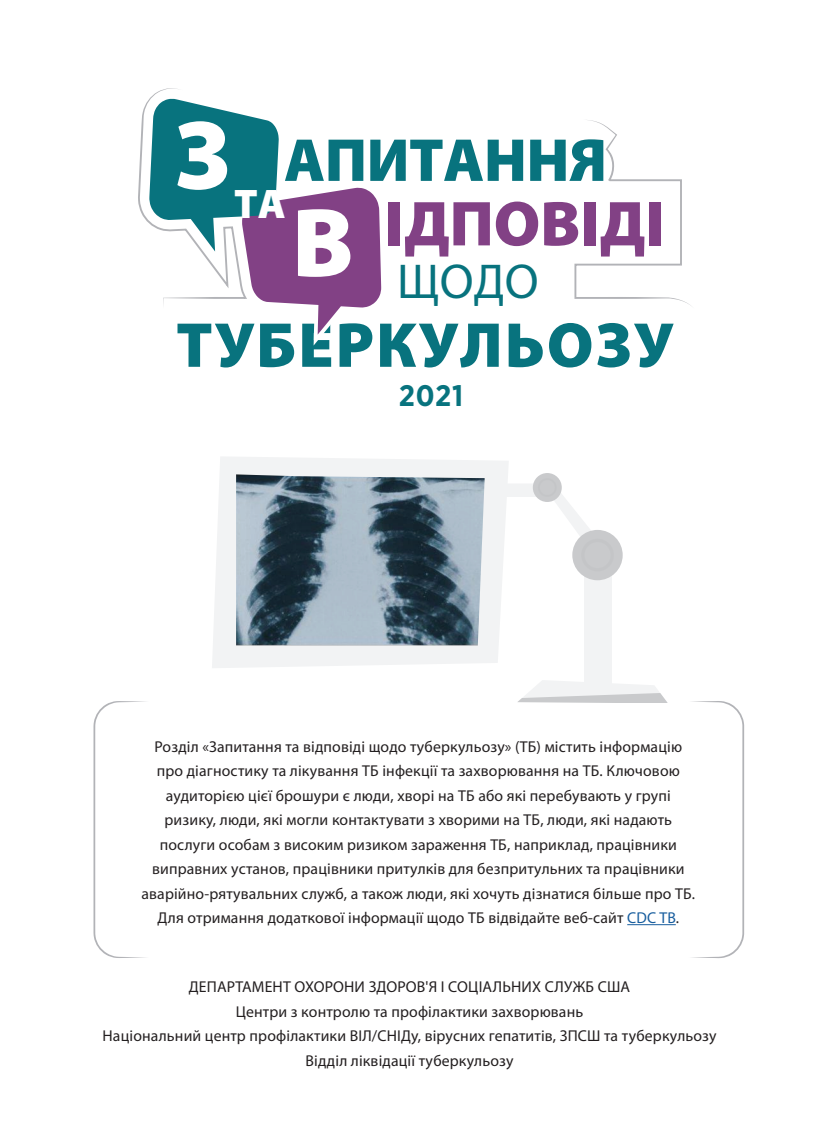
<style>
.page{position:relative;width:819px;height:1134px;background:#fff}
.page>*{position:absolute;margin:0;border:0;box-sizing:border-box;transform-origin:0 0}
.t1{font:900 98.52px "Myriad Pro";color:#fff}
.t2{font:900 64.05px "Myriad Pro";letter-spacing:.03em;color:#08737e}
.t3{font:900 64.05px "Myriad Pro";letter-spacing:-.005em;color:#824185}
.t4{font:900 61.25px "Myriad Pro";letter-spacing:-.01em;color:#08737e}
.t5{font:49.18px "Myriad Pro";color:#08737e}
.t6{font:900 41.48px "Myriad Pro";color:#fff}
.t7{font:700 29.75px "Gotham Narrow";color:#08737e}
.t8{font:15.75px/24.5px "Myriad Pro";letter-spacing:.01em;color:#231f20;text-align:center}
.s1{color:#175d9e}
</style>
<div class="page">
<svg style="left:692px;top:701px;width:52px;height:257px"></svg>
<svg style="left:93px;top:701px;width:53px;height:257px"></svg>
<svg style="left:574px;top:120px;width:117px;height:186px"></svg>
<svg style="left:138px;top:88px;width:244px;height:247px"></svg>
<div style="left:584px;top:553px;width:27px;height:145px;background:#f2f3f4"></div>
<svg style="left:212px;top:457px;width:297px;height:211px"></svg>
<div style="left:572px;top:530px;width:51px;height:50px;background:#c9cacc;border-radius:50%"></div>
<div style="left:533px;top:473px;width:29px;height:29px;background:#c9cacc;border-radius:50%"></div>
<svg style="left:487px;top:478px;width:127px;height:93px"></svg>
<svg style="left:518px;top:680px;width:149px;height:22px"></svg>
<hr style="left:627px;top:924px;width:49px;height:1px;background:#175d9e">
<h1 class="t1" style="left:175px;top:90px;width:57px">З</h1>
<h3 class="t4" style="left:284px;top:119px;width:325px">АПИТАННЯ</h3>
<h3 class="t6" style="left:234px;top:176px;width:53px">ТА</h3>
<h2 class="t3" style="left:385px;top:181px;width:281px">ІДПОВІДІ</h2>
<h1 class="t1" style="left:292px;top:177px;width:64px">В</h1>
<h3 class="t5" style="left:397px;top:251px;width:143px">ЩОДО</h3>
<h2 class="t2" style="left:176px;top:302px;width:499px">ТУБЕРКУЛЬОЗУ</h2>
<h3 class="t7" style="left:399px;top:376px;width:66px">2021</h3>
<p class="t8" style="left:141px;top:734px;width:555px">Розділ «Запитання та відповіді щодо туберкульозу» (ТБ) містить інформацію про діагностику та лікування ТБ інфекції та захворювання на ТБ. Ключовою аудиторією цієї брошури є люди, хворі на ТБ або які перебувають у групі ризику, люди, які могли контактувати з хворими на ТБ, люди, які надають послуги особам з високим ризиком зараження ТБ, наприклад, працівники виправних установ, працівники притулків для безпритульних та працівники аварійно-рятувальних служб, а також люди, які хочуть дізнатися більше про ТБ.<br>Для отримання додаткової інформації щодо ТБ відвідайте веб-сайт <span class="s1">CDC TB</span>.</p>
<p class="t8" style="left:103px;top:974px;width:615px">ДЕПАРТАМЕНТ ОХОРОНИ ЗДОРОВ'Я І СОЦІАЛЬНИХ СЛУЖБ США<br>Центри з контролю та профілактики захворювань<br>Національний центр профілактики ВІЛ/СНІДу, вірусних гепатитів, ЗПСШ та туберкульозу Відділ ліквідації туберкульозу</p>
</div>
